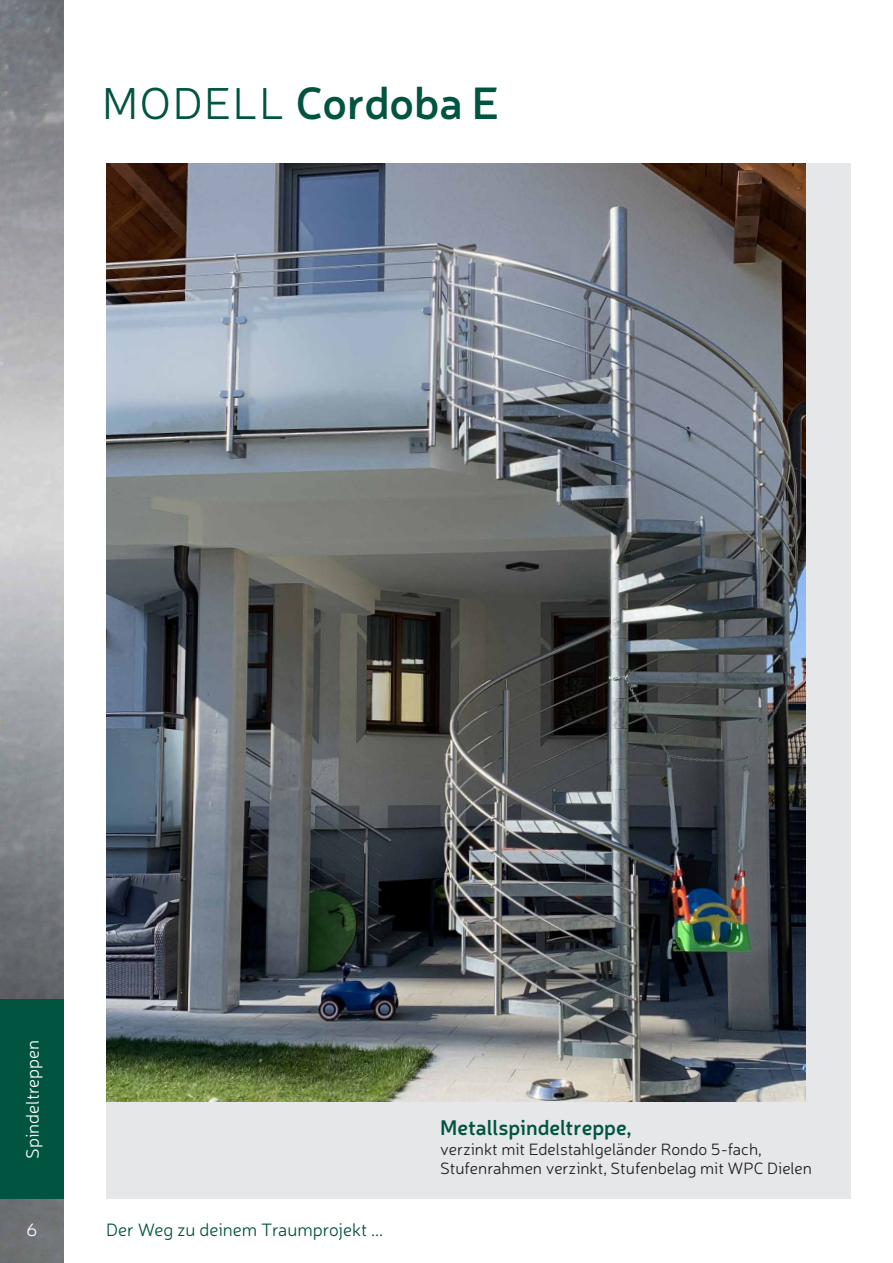
<style>
.page{position:relative;width:893px;height:1263px;background:#fff}
.page>*{position:absolute;margin:0;border:0;box-sizing:border-box;transform-origin:0 0}
.t1{font:600 45px "Neris";color:#005440}
.t2{font:600 21px "Neris";color:#005440}
.t3{font:300 18px "Neris";color:#005440}
.t4{font:300 18px "Neris";color:#fff}
.t5{font:300 16.5px/19.8px "Neris";color:#231f20}
.s1{font-weight:300}
</style>
<div class="page">
<img style="left:0;top:0;width:64px;height:1263px">
<div style="left:106px;top:164px;width:744px;height:1035px;background:#e6e7e9"></div>
<img style="left:106px;top:164px;width:700px;height:938px">
<div style="left:0;top:999px;width:64px;height:200px;background:#005440"></div>
<h1 class="t1" style="left:102px;top:72px;width:398px"><span class="s1">MODELL</span> Cordoba E</h1>
<p class="t4" style="left:21px;top:1158px;width:120px;rotate:-90deg">Spindeltreppen</p>
<p class="t2" style="left:440px;top:1113px;width:193px">Metallspindeltreppe,</p>
<p class="t5" style="left:440px;top:1138px;width:373px">verzinkt mit Edelstahlgeländer Rondo 5-fach,<br>Stufenrahmen verzinkt, Stufenbelag mit WPC Dielen</p>
<p class="t4" style="left:26px;top:1218px;width:12px">6</p>
<p class="t3" style="left:106px;top:1218px;width:278px">Der Weg zu deinem Traumprojekt ...</p>
</div>
